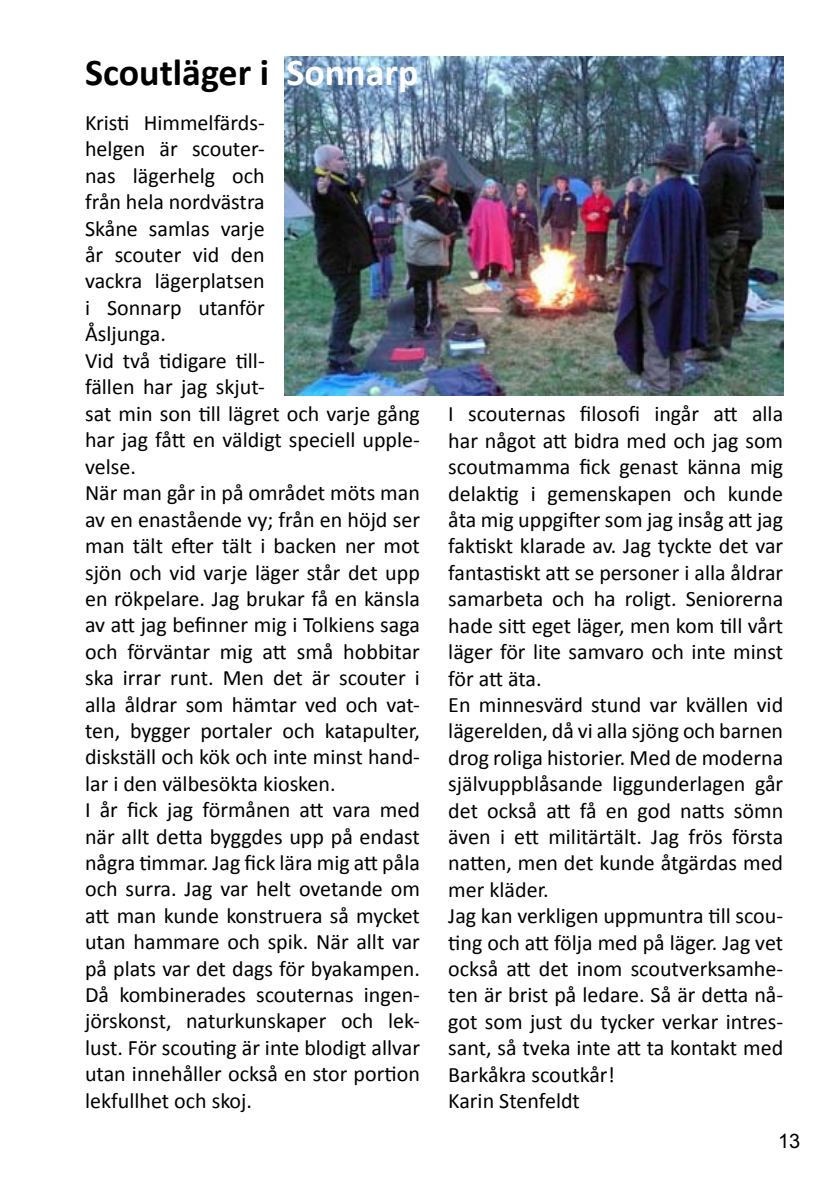
<style>
.page{position:relative;width:840px;height:1191px;background:#fff}
.page>*{position:absolute;margin:0;border:0;box-sizing:border-box;transform-origin:0 0}
.t1{font:700 38px "Calibri";color:#000}
.t2{font:22px/26.4px "Calibri";color:#000}
.t3{font:20px "Arial";color:#000}
.s1{color:#fff}
</style>
<div class="page">
<img style="left:284px;top:57px;width:498px;height:338px">
<h1 class="t1" style="left:85px;top:49px;width:335px">Scoutläger i <span class="s1">Sonnarp</span></h1>
<p class="t2" style="left:85px;top:108px;width:336px">Kristi Himmelfärds-<br>helgen är scouter-<br>nas lägerhelg och<br>från hela nordvästra<br>Skåne samlas varje<br>år scouter vid den<br>vackra lägerplatsen<br>i Sonnarp utanför<br>Åsljunga.<br>Vid två tidigare till-<br>fällen har jag skjut-<br>sat min son till lägret och varje gång har jag fått en väldigt speciell upple&shy;velse.<br>När man går in på området möts man av en enastående vy; från en höjd ser man tält efter tält i backen ner mot sjön och vid varje läger står det upp en rökpelare. Jag brukar få en känsla av att jag befinner mig i Tolkiens saga och förväntar mig att små hobbitar ska irrar runt. Men det är scouter i alla åldrar som hämtar ved och vat&shy;ten, bygger portaler och katapulter, diskställ och kök och inte minst hand&shy;lar i den välbesökta kiosken.<br>I år fick jag förmånen att vara med när allt detta byggdes upp på endast några timmar. Jag fick lära mig att påla och surra. Jag var helt ovetande om att man kunde konstruera så mycket utan hammare och spik. När allt var på plats var det dags för byakampen.<br>Då kombinerades scouternas ingen&shy;jörskonst, naturkunskaper och lek&shy;lust. För scouting är inte blodigt allvar utan innehåller också en stor portion lekfullhet och skoj.</p>
<p class="t2" style="left:448px;top:400px;width:336px">I scouternas filosofi ingår att alla har något att bidra med och jag som scoutmamma fick genast känna mig delaktig i gemenskapen och kunde åta mig uppgifter som jag insåg att jag faktiskt klarade av. Jag tyckte det var fantastiskt att se personer i alla åldrar samarbeta och ha roligt. Seniorerna hade sitt eget läger, men kom till vårt läger för lite samvaro och inte minst för att äta.<br>En minnesvärd stund var kvällen vid lägerelden, då vi alla sjöng och barnen drog roliga historier. Med de moderna självuppblåsande liggunderlagen går det också att få en god natts sömn även i ett militärtält. Jag frös första natten, men det kunde åtgärdas med mer kläder.<br>Jag kan verkligen uppmuntra till scou&shy;ting och att följa med på läger. Jag vet också att det inom scoutverksamhe&shy;ten är brist på ledare. Så är detta nå&shy;got som just du tycker verkar intres&shy;sant, så tveka inte att ta kontakt med Barkåkra scoutkår!<br>Karin Stenfeldt</p>
<p class="t3" style="left:777px;top:1127px;width:11px">13</p>
</div>
